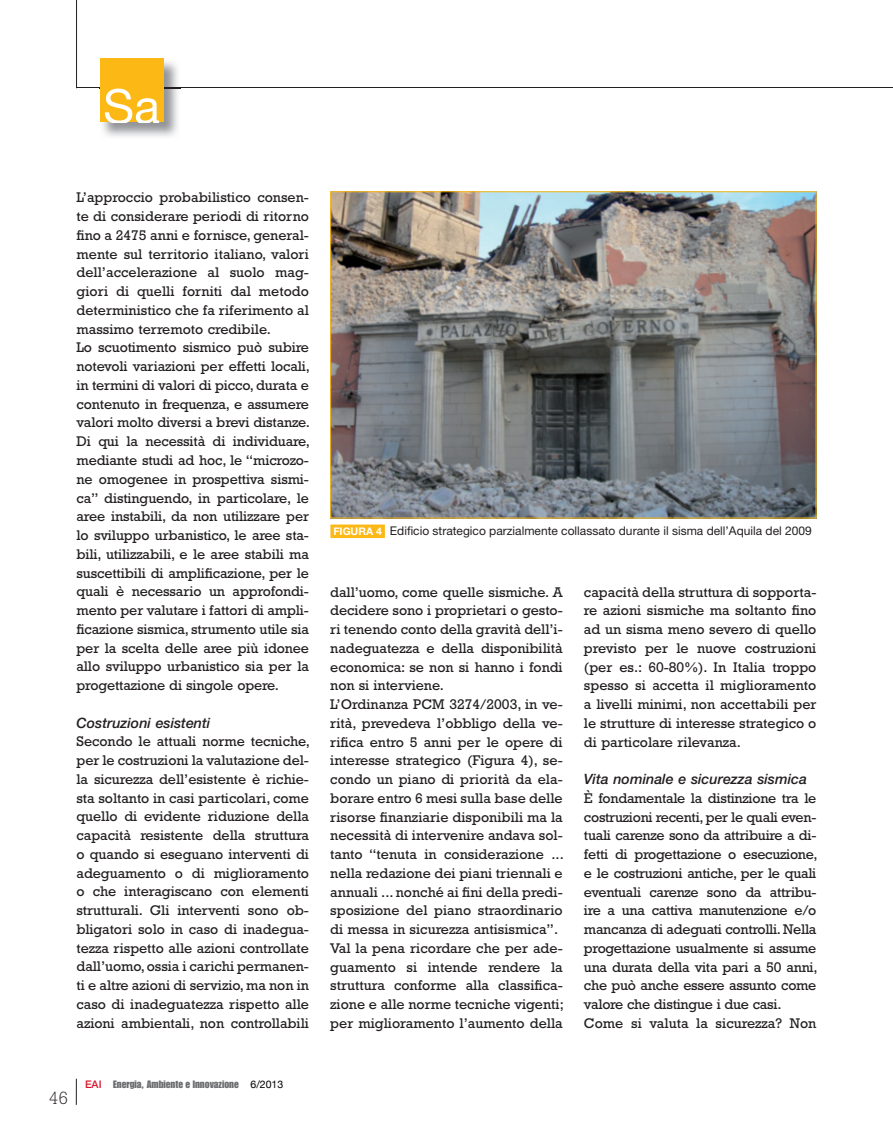
<style>
.page{position:relative;width:893px;height:1127px;background:#fff}
.page>*{position:absolute;margin:0;border:0;box-sizing:border-box;transform-origin:0 0}
.t1{font:300 18px "Rockwell";color:#231f20}
.t2{font:14.25px/18.8px "Rockwell";letter-spacing:-.01em;color:#231f20}
.t3{font:italic 500 14.25px "Helvetica Neue";color:#231f20}
.t4{font:12px "Helvetica Neue";color:#231f20}
.t5{font:10.5px "Impact";color:#6c6d70}
.s1{font-family:"Helvetica Neue";font-weight:500;color:#d7162e}
.s2{font-family:"Helvetica Neue";color:#000002}
.s3{font-weight:700;font-size:10.5px;color:#fff}
</style>
<div class="page">
<hr style="left:76px;top:0;width:1px;height:88px;background:#231f20">
<hr style="left:77px;top:88px;width:816px;height:1px;background:#231f20">
<svg style="left:76px;top:1079px;width:1px;height:26px"></svg>
<img style="left:102px;top:61px;width:79px;height:76px">
<img style="left:164px;top:88px;width:17px;height:1px">
<div style="left:100px;top:58px;width:64px;height:64px;background:#fcb814"></div>
<svg style="left:105px;top:89px;width:54px;height:33px"></svg>
<img style="left:332px;top:193px;width:482px;height:323px">
<div style="left:330px;top:191px;width:486px;height:327px;border:1px solid #fcb814"></div>
<div style="left:330px;top:524px;width:55px;height:14px;background:#fcb814"></div>
<p class="t2" style="left:77px;top:190px;width:235px">L’approccio probabilistico consen&shy;te di considerare periodi di ritorno fino a 2475 anni e fornisce, general&shy;mente sul territorio italiano, valori dell’accelerazione al suolo mag&shy;giori di quelli forniti dal metodo deterministico che fa riferimento al massimo terremoto credibile.<br>Lo scuotimento sismico può subire notevoli variazioni per effetti locali, in termini di valori di picco, durata e contenuto in frequenza, e assumere valori molto diversi a brevi distanze.<br>Di qui la necessità di individuare, mediante studi ad hoc, le “microzo&shy;ne omogenee in prospettiva sismi&shy;ca” distinguendo, in particolare, le aree instabili, da non utilizzare per lo sviluppo urbanistico, le aree sta&shy;bili, utilizzabili, e le aree stabili ma suscettibili di amplificazione, per le quali è necessario un approfondi&shy;mento per valutare i fattori di ampli&shy;ficazione sismica, strumento utile sia per la scelta delle aree più idonee allo sviluppo urbanistico sia per la progettazione di singole opere.</p>
<p class="t3" style="left:77px;top:717px;width:135px">Costruzioni esistenti</p>
<p class="t2" style="left:77px;top:733px;width:235px;text-align:justify">Secondo le attuali norme tecniche, per le costruzioni la valutazione del&shy;la sicurezza dell’esistente è richie&shy;sta soltanto in casi particolari, come quello di evidente riduzione della capacità resistente della struttura o quando si eseguano interventi di adeguamento o di miglioramento o che interagiscano con elementi strutturali. Gli interventi sono ob&shy;bligatori solo in caso di inadegua&shy;tezza rispetto alle azioni controllate dall’uomo, ossia i carichi permanen&shy;ti e altre azioni di servizio, ma non in caso di inadeguatezza rispetto alle azioni ambientali, non controllabili</p>
<p class="t1" style="left:49px;top:1091px;width:21px">46</p>
<p class="t5" style="left:85px;top:1080px;width:200px"><span class="s1">EAI</span> Energia, Ambiente e Innovazione <span class="s2">6/2013</span></p>
<p class="t4" style="left:333px;top:527px;width:480px"><span class="s3">FIGURA 4</span> Edificio strategico parzialmente collassato durante il sisma dell’Aquila del 2009</p>
<p class="t2" style="left:330px;top:584px;width:235px">dall’uomo, come quelle sismiche. A decidere sono i proprietari o gesto&shy;ri tenendo conto della gravità dell’i&shy;nadeguatezza e della disponibilità economica: se non si hanno i fondi non si interviene.<br>L’Ordinanza PCM 3274/2003, in ve&shy;rità, prevedeva l’obbligo della ve&shy;rifica entro 5 anni per le opere di interesse strategico (Figura 4), se&shy;condo un piano di priorità da ela&shy;borare entro 6 mesi sulla base delle risorse finanziarie disponibili ma la necessità di intervenire andava sol&shy;tanto “tenuta in considerazione ... nella redazione dei piani triennali e annuali ... nonché ai fini della predi&shy;sposizione del piano straordinario di messa in sicurezza antisismica”.<br>Val la pena ricordare che per ade&shy;guamento si intende rendere la struttura conforme alla classifica&shy;zione e alle norme tecniche vigenti; per miglioramento l’aumento della</p>
<p class="t2" style="left:584px;top:584px;width:234px;text-align:justify">capacità della struttura di sopporta&shy;re azioni sismiche ma soltanto fino ad un sisma meno severo di quello previsto per le nuove costruzioni (per es.: 60-80%). In Italia troppo spesso si accetta il miglioramento a livelli minimi, non accettabili per le strutture di interesse strategico o di particolare rilevanza.</p>
<p class="t3" style="left:584px;top:774px;width:224px">Vita nominale e sicurezza sismica</p>
<p class="t2" style="left:584px;top:790px;width:235px">È fondamentale la distinzione tra le costruzioni recenti, per le quali even&shy;tuali carenze sono da attribuire a di&shy;fetti di progettazione o esecuzione, e le costruzioni antiche, per le quali eventuali carenze sono da attribu&shy;ire a una cattiva manutenzione e/o mancanza di adeguati controlli. Nella progettazione usualmente si assume una durata della vita pari a 50 anni, che può anche essere assunto come valore che distingue i due casi.<br>Come si valuta la sicurezza? Non</p>
</div>
